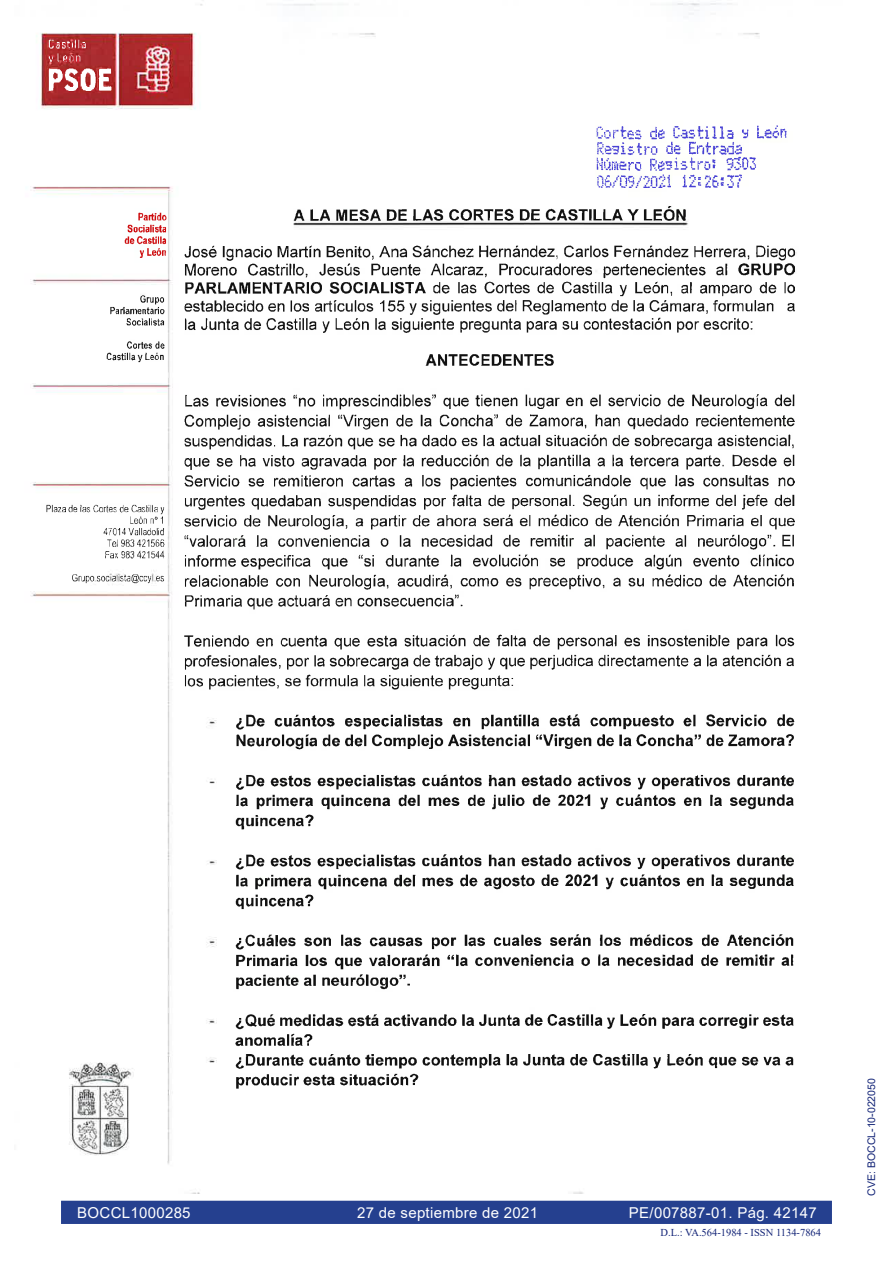
<style>
.page{position:relative;width:893px;height:1263px;background:#fff}
.page>*{position:absolute;margin:0;border:0;box-sizing:border-box;transform-origin:0 0}
.E_CVE{font:15px "Arial";letter-spacing:.02em;color:#fff}
.t1{font:10.5px "Times New Roman";color:#132477}
.t2{font:10.5px "Arial";color:#132477}
</style>
<div class="page">
<div style="left:60px;top:1200px;width:773px;height:25px;background:#25408f"></div>
<div style="left:60px;top:1199px;width:773px;height:26px;border:2px solid #fff"></div>
<img style="left:32px;top:3px;width:801px;height:1197px">
<img style="left:48px;top:40px;width:65px;height:50px">
<img style="left:595px;top:126px;width:192px;height:62px">
<img style="left:45px;top:207px;width:750px;height:881px">
<p class="E_CVE" style="left:77px;top:1202px;width:115px">BOCCL1000285</p>
<p class="E_CVE" style="left:357px;top:1202px;width:183px">27 de septiembre de 2021</p>
<p class="E_CVE" style="left:629px;top:1202px;width:189px">PE/007887-01. Pág. 42147</p>
<p class="t1" style="left:661px;top:1225px;width:162px">D.L.: VA.564-1984 - ISSN 1134-7864</p>
<p class="t2" style="left:864px;top:1195px;width:119px;rotate:-90deg">CVE: BOCCL-10-022050</p>
</div>
